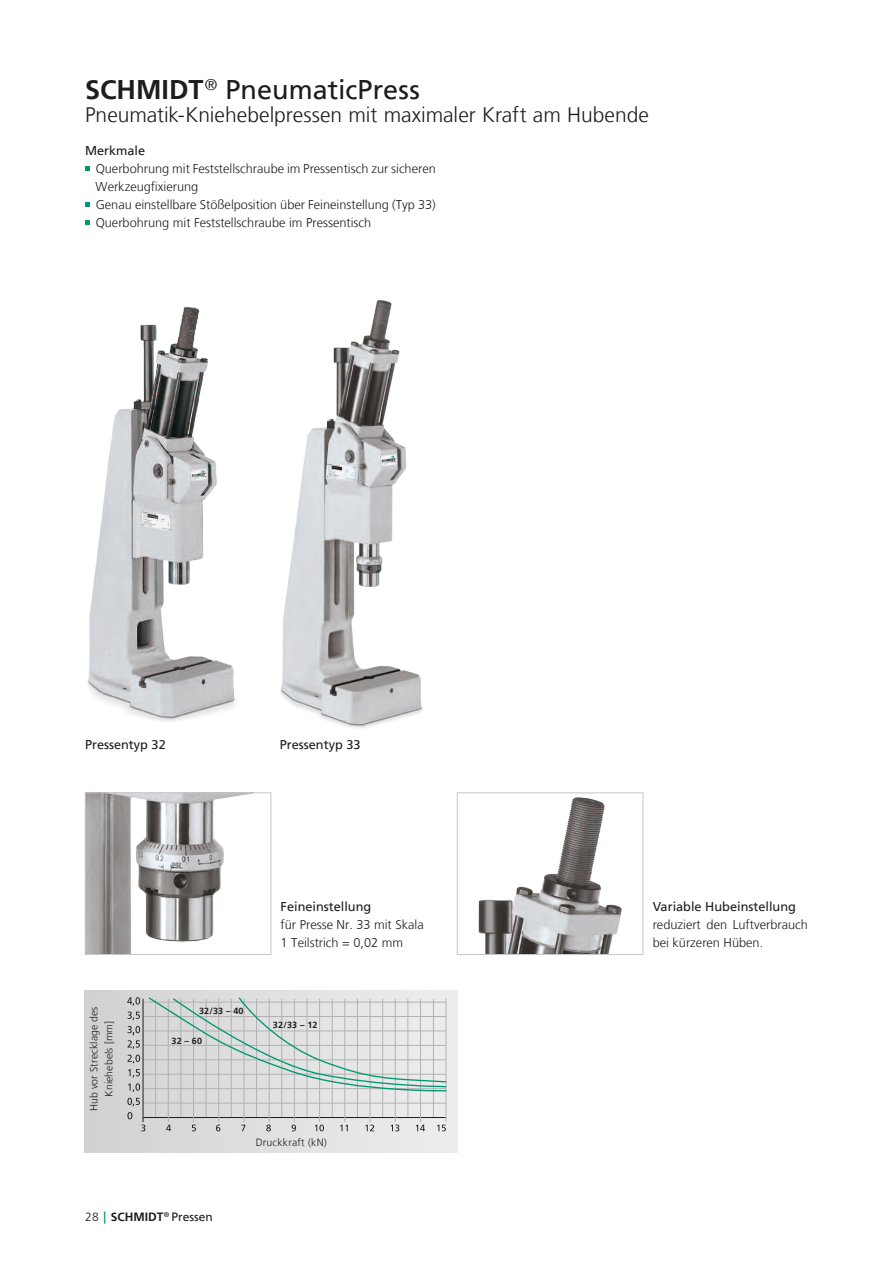
<style>
.page{position:relative;width:893px;height:1263px;background:#fff}
.page>*{position:absolute;margin:0;border:0;box-sizing:border-box;transform-origin:0 0}
.t1{font:27px "Frutiger LT";color:#1d1d1b}
.t2{font:300 21px "Frutiger LT";color:#1d1d1b}
.t3{font:300 12.75px/18px "Frutiger LT";color:#1d1d1b}
.t4{font:12.75px "Frutiger LT";color:#1d1d1b}
.t5{font:700 12px "Frutiger LT";color:#1d1d1b}
.t6{font:300 10.5px/15px "Frutiger LT";letter-spacing:.01em;color:#1d1d1b;text-align:center}
.t7{font:700 9px "Frutiger LT";letter-spacing:.02em;color:#1d1d1b}
.s1{font-weight:700}
.s2{font-weight:300}
.s3{font-family:"Frutiger CE";color:#009871}
.s4{font-weight:400}
</style>
<div class="page">
<svg style="left:85px;top:990px;width:372px;height:162px;background:#dcdcdc"></svg>
<hr style="left:433px;top:999px;width:1px;height:119px;background:#b2b2b2">
<hr style="left:143px;top:1016px;width:303px;height:1px;background:#b2b2b2">
<hr style="left:143px;top:1031px;width:303px;height:1px;background:#b2b2b2">
<hr style="left:143px;top:1045px;width:303px;height:1px;background:#b2b2b2">
<hr style="left:143px;top:1059px;width:303px;height:1px;background:#b2b2b2">
<hr style="left:143px;top:1074px;width:303px;height:1px;background:#b2b2b2">
<hr style="left:143px;top:1088px;width:303px;height:1px;background:#b2b2b2">
<hr style="left:143px;top:1103px;width:303px;height:1px;background:#b2b2b2">
<hr style="left:143px;top:1002px;width:303px;height:1px;background:#b2b2b2">
<hr style="left:143px;top:1117px;width:303px;height:1px;background:#1d1d1b">
<hr style="left:143px;top:999px;width:1px;height:123px;background:#1d1d1b">
<hr style="left:155px;top:999px;width:1px;height:118px;background:#b2b2b2">
<hr style="left:168px;top:999px;width:1px;height:123px;background:#b2b2b2">
<hr style="left:181px;top:999px;width:1px;height:118px;background:#b2b2b2">
<hr style="left:193px;top:999px;width:1px;height:123px;background:#b2b2b2">
<hr style="left:206px;top:999px;width:1px;height:118px;background:#b2b2b2">
<hr style="left:218px;top:999px;width:1px;height:123px;background:#b2b2b2">
<hr style="left:231px;top:999px;width:1px;height:118px;background:#b2b2b2">
<hr style="left:244px;top:999px;width:1px;height:123px;background:#b2b2b2">
<hr style="left:256px;top:999px;width:1px;height:118px;background:#b2b2b2">
<hr style="left:269px;top:999px;width:1px;height:123px;background:#b2b2b2">
<hr style="left:281px;top:999px;width:1px;height:118px;background:#b2b2b2">
<hr style="left:294px;top:999px;width:1px;height:123px;background:#b2b2b2">
<hr style="left:307px;top:999px;width:1px;height:118px;background:#b2b2b2">
<hr style="left:319px;top:999px;width:1px;height:123px;background:#b2b2b2">
<hr style="left:332px;top:999px;width:1px;height:118px;background:#b2b2b2">
<hr style="left:345px;top:999px;width:1px;height:123px;background:#b2b2b2">
<hr style="left:357px;top:999px;width:1px;height:118px;background:#b2b2b2">
<hr style="left:370px;top:999px;width:1px;height:123px;background:#b2b2b2">
<hr style="left:382px;top:999px;width:1px;height:118px;background:#b2b2b2">
<hr style="left:395px;top:999px;width:1px;height:123px;background:#b2b2b2">
<hr style="left:408px;top:999px;width:1px;height:118px;background:#b2b2b2">
<hr style="left:420px;top:999px;width:1px;height:123px;background:#b2b2b2">
<svg style="left:141px;top:1124px;width:4px;height:7px"></svg>
<svg style="left:166px;top:1125px;width:5px;height:6px"></svg>
<svg style="left:192px;top:1125px;width:4px;height:6px"></svg>
<svg style="left:241px;top:1125px;width:4px;height:6px"></svg>
<svg style="left:266px;top:1124px;width:5px;height:7px"></svg>
<svg style="left:292px;top:1124px;width:4px;height:7px"></svg>
<svg style="left:315px;top:1124px;width:9px;height:7px"></svg>
<svg style="left:340px;top:1125px;width:8px;height:6px"></svg>
<svg style="left:365px;top:1124px;width:9px;height:7px"></svg>
<svg style="left:390px;top:1124px;width:9px;height:7px"></svg>
<svg style="left:416px;top:1125px;width:9px;height:6px"></svg>
<svg style="left:437px;top:1125px;width:9px;height:6px"></svg>
<svg style="left:127px;top:997px;width:13px;height:23px"></svg>
<svg style="left:128px;top:1026px;width:12px;height:23px"></svg>
<svg style="left:128px;top:1055px;width:12px;height:8px"></svg>
<svg style="left:128px;top:1069px;width:12px;height:8px"></svg>
<svg style="left:128px;top:1083px;width:12px;height:9px"></svg>
<svg style="left:127px;top:1098px;width:13px;height:8px"></svg>
<svg style="left:127px;top:1112px;width:5px;height:7px"></svg>
<hr style="left:446px;top:998px;width:1px;height:123px;background:#b2b2b2">
<svg style="left:216px;top:1124px;width:4px;height:7px"></svg>
<svg style="left:148px;top:996px;width:299px;height:97px;background:#d3d8d6"></svg>
<img style="left:87px;top:307px;width:148px;height:414px">
<img style="left:280px;top:300px;width:143px;height:428px">
<img style="left:87px;top:795px;width:155px;height:158px">
<div style="left:85px;top:793px;width:186px;height:162px;border:1px solid #c7c7c6"></div>
<img style="left:478px;top:797px;width:144px;height:156px">
<div style="left:457px;top:793px;width:186px;height:162px;border:1px solid #c7c7c6"></div>
<svg style="left:85px;top:166px;width:5px;height:4px"></svg>
<svg style="left:85px;top:202px;width:5px;height:4px"></svg>
<svg style="left:85px;top:220px;width:5px;height:4px"></svg>
<h1 class="t1" style="left:85px;top:74px;width:336px"><span class="s1">SCHMIDT</span><sup>®</sup> PneumaticPress</h1>
<h2 class="t2" style="left:85px;top:102px;width:565px">Pneumatik-Kniehebelpressen mit maximaler Kraft am Hubende</h2>
<p class="t4" style="left:85px;top:143px;width:62px">Merkmale</p>
<p class="t3" style="left:96px;top:159px;width:342px">Querbohrung mit Feststellschraube im Pressentisch zur sicheren Werkzeugfixierung<br>Genau einstellbare Stößelposition über Feineinstellung (Typ 33)<br>Querbohrung mit Feststellschraube im Pressentisch</p>
<p class="t4" style="left:85px;top:737px;width:82px">Pressentyp 32</p>
<p class="t4" style="left:280px;top:737px;width:82px">Pressentyp 33</p>
<p class="t6" style="left:86px;top:1111px;width:106px;rotate:-90deg">Hub vor Strecklage des<br>Kniehebels [mm]</p>
<p class="t7" style="left:199px;top:1005px;width:46px">32/33 – 40</p>
<p class="t7" style="left:171px;top:1035px;width:32px">32 – 60</p>
<p class="t4" style="left:281px;top:899px;width:92px">Feineinstellung</p>
<p class="t3" style="left:281px;top:915px;width:145px">für Presse Nr. 33 mit Skala<br>1 Teilstrich = 0,02 mm</p>
<p class="t7" style="left:273px;top:1020px;width:46px">32/33 – 12</p>
<p class="t6" style="left:256px;top:1135px;width:73px">Druckkraft (kN)</p>
<p class="t5" style="left:85px;top:1210px;width:129px"><span class="s2">28</span> <span class="s3">|</span> SCHMIDT<sup>®</sup> <span class="s4">Pressen</span></p>
<p class="t4" style="left:653px;top:899px;width:145px">Variable Hubeinstellung</p>
<p class="t3" style="left:653px;top:915px;width:157px">reduziert den Luftverbrauch bei kürzeren Hüben.</p>
</div>
